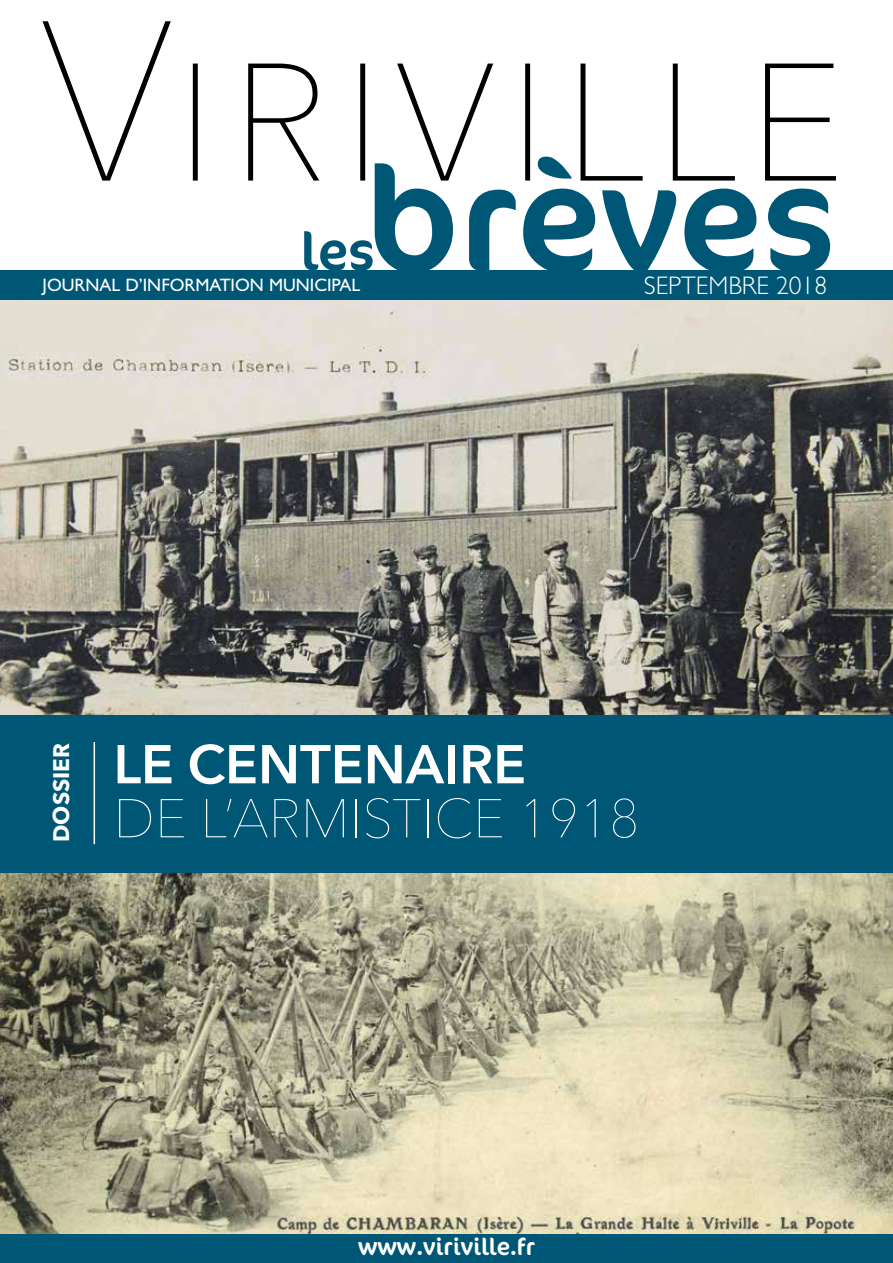
<style>
.page{position:relative;width:893px;height:1263px;background:#fff}
.page>*{position:absolute;margin:0;border:0;box-sizing:border-box;transform-origin:0 0}
.t1{font:200 54px "Avenir Next";color:#fff}
.t2{font:600 54px "Avenir Next";color:#fff}
.t3{font:300 25.5px "Gill Sans";color:#fff}
.t4{font:24px "Cocon";color:#fff}
.t5{font:700 22.5px "Avenir Next";color:#fff}
.t6{font:18px "Gill Sans";color:#fff}
</style>
<div class="page">
<div style="left:0;top:283px;width:893px;height:950px;background:#005775"></div>
<svg style="left:43px;top:21px;width:793px;height:160px"></svg>
<svg style="left:375px;top:157px;width:455px;height:113px"></svg>
<svg style="left:304px;top:231px;width:69px;height:39px"></svg>
<div style="left:0;top:270px;width:893px;height:29px;background:#005775"></div>
<div style="left:0;top:1231px;width:893px;height:32px;background:#005775"></div>
<hr style="left:94px;top:742px;width:1px;height:102px;background:#fff">
<img style="left:0;top:874px;width:893px;height:359px">
<img style="left:0;top:300px;width:893px;height:414px">
<p class="t6" style="left:43px;top:275px;width:319px">JOURNAL D’INFORMATION MUNICIPAL</p>
<h2 class="t3" style="left:644px;top:272px;width:185px">SEPTEMBRE 2018</h2>
<p class="t5" style="left:42px;top:842px;width:100px;rotate:-90deg">DOSSIER</p>
<h1 class="t2" style="left:113px;top:718px;width:414px">LE CENTENAIRE</h1>
<h1 class="t1" style="left:113px;top:773px;width:527px">DE L’ARMISTICE 1918</h1>
<h3 class="t4" style="left:358px;top:1232px;width:178px">www.viriville.fr</h3>
</div>
